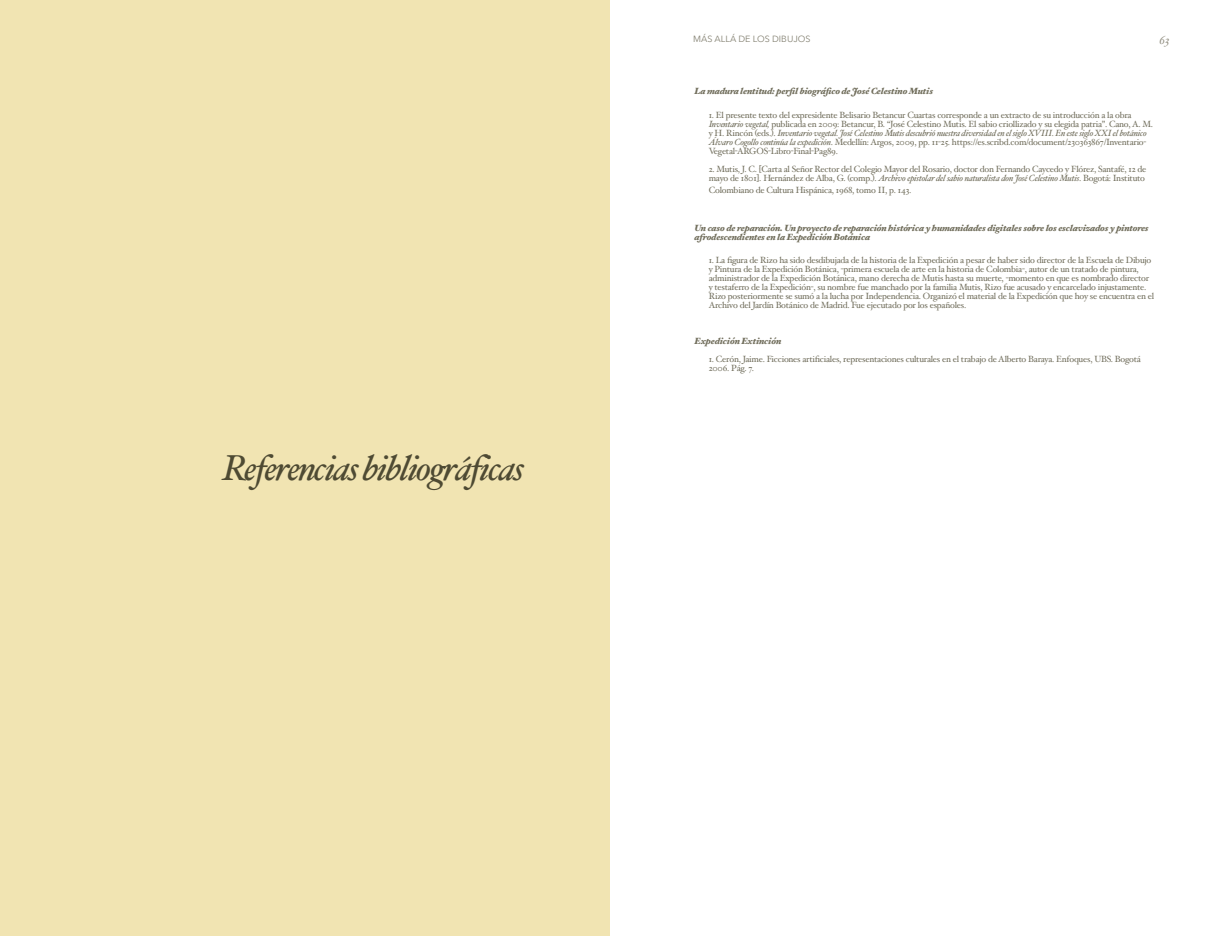
<style>
.page{position:relative;width:1219px;height:936px;background:#fff}
.page>*{position:absolute;margin:0;border:0;box-sizing:border-box;transform-origin:0 0}
.t1{font:italic 36px "Hoefler Text";letter-spacing:-.05em;color:#4e4a33}
.t2{font:italic 12px "Hoefler Text";color:#959285}
.t3{font:9px/9px "Hoefler Text";letter-spacing:-.025em;color:#716e5c}
.t4{font:italic 900 9px/9px "Hoefler Text";letter-spacing:-.025em;color:#716e5c}
.t5{font:9px "Avenir Next";color:#838071}
.s1{font-style:italic}
</style>
<div class="page">
<div style="left:0;top:0;width:609px;height:935px;background:#f1e4b2"></div>
<h1 class="t1" style="left:223px;top:446px;width:303px">Referencias bibliográficas</h1>
<p class="t5" style="left:693px;top:31px;width:119px">MÁS ALLÁ DE LOS DIBUJOS</p>
<h2 class="t2" style="left:1159px;top:33px;width:12px">63</h2>
<p class="t4" style="left:694px;top:87px;width:240px">La madura lentitud: perfil biográfico de José Celestino Mutis</p>
<p class="t3" style="left:709px;top:110px;width:446px">1. El presente texto del expresidente Belisario Betancur Cuartas corresponde a un extracto de su introducción a la obra <span class="s1">Inventario vegetal,</span> publicada en 2009: Betancur, B. “José Celestino Mutis. El sabio criollizado y su elegida patria”. Cano, A. M. y H. Rincón (eds.). <span class="s1">Inventario vegetal. José Celestino Mutis descubrió nuestra diversidad en el siglo XVIII. En este siglo XXI el botánico Álvaro Cogollo continúa la expedición</span>. Medellín: Argos, 2009, pp. 11-25. https://es.scribd.com/document/230363867/Inventario-Vegetal-ARGOS-Libro-Final-Pag89.</p>
<p class="t3" style="left:709px;top:164px;width:439px">2. Mutis, J. C. [Carta al Señor Rector del Colegio Mayor del Rosario, doctor don Fernando Caycedo y Flórez, Santafé, 12 de mayo de 1801]. Hernández de Alba, G. (comp.). <span class="s1">Archivo epistolar del sabio naturalista don José Celestino Mutis</span>. Bogotá: Instituto</p>
<p class="t3" style="left:709px;top:185px;width:204px">Colombiano de Cultura Hispánica, 1968, tomo II, p. 143.</p>
<p class="t4" style="left:694px;top:223px;width:456px">Un caso de reparación. Un proyecto de reparación histórica y humanidades digitales sobre los esclavizados y pintores afrodescendientes en la Expedición Botánica</p>
<p class="t3" style="left:709px;top:255px;width:447px">1. La figura de Rizo ha sido desdibujada de la historia de la Expedición a pesar de haber sido director de la Escuela de Dibujo y Pintura de la Expedición Botánica, -primera escuela de arte en la historia de Colombia-, autor de un tratado de pintura, administrador de la Expedición Botánica, mano derecha de Mutis hasta su muerte, -momento en que es nombrado director y testaferro de la Expedición-, su nombre fue manchado por la familia Mutis, Rizo fue acusado y encarcelado injustamente.<br>Rizo posteriormente se sumó a la lucha por Independencia. Organizó el material de la Expedición que hoy se encuentra en el Archivo del Jardín Botánico de Madrid. Fue ejecutado por los españoles.</p>
<p class="t4" style="left:694px;top:336px;width:88px">Expedición Extinción</p>
<p class="t3" style="left:709px;top:354px;width:434px">1. Cerón, Jaime. Ficciones artificiales, representaciones culturales en el trabajo de Alberto Baraya. Enfoques, UBS. Bogotá<br>2006. Pág. 7.</p>
</div>
